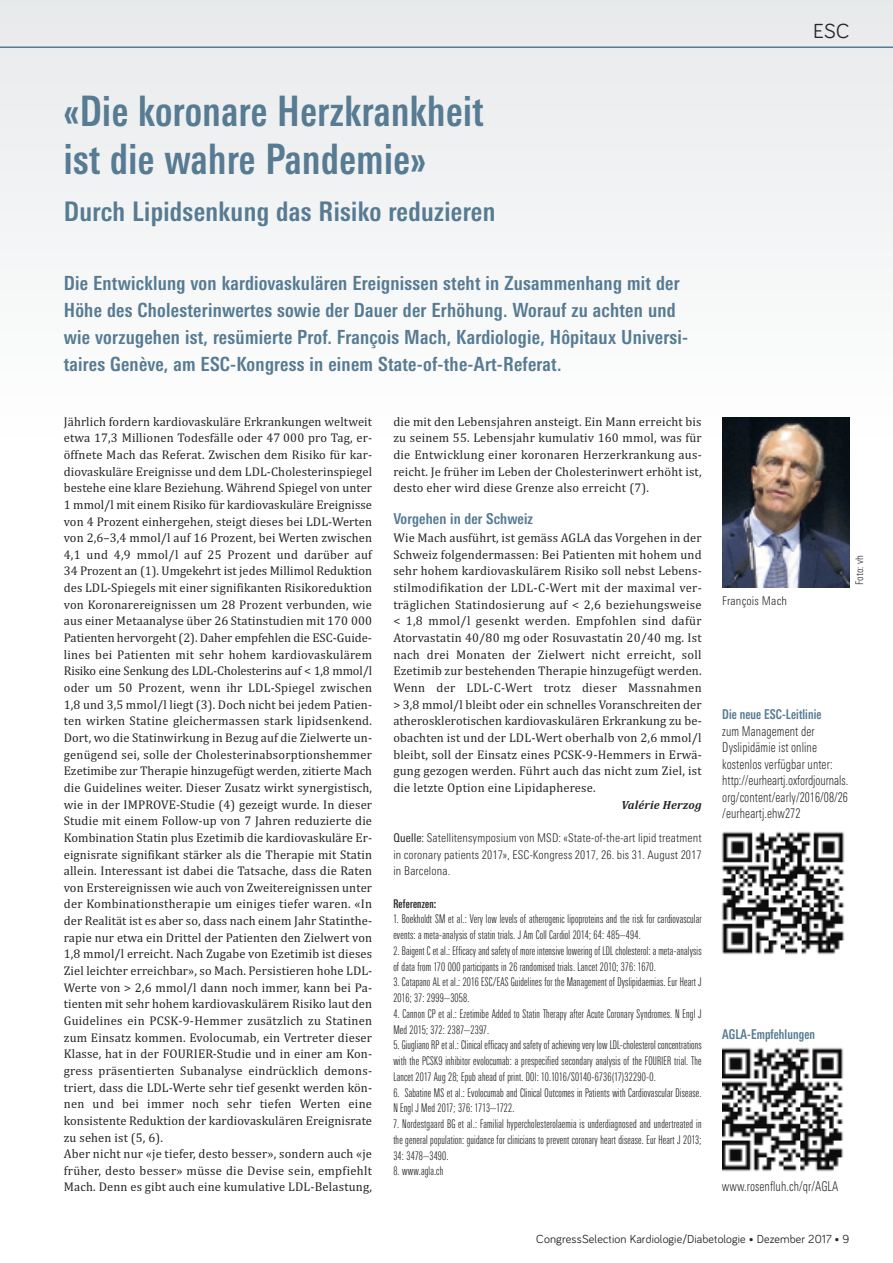
<style>
.page{position:relative;width:893px;height:1263px;background:#fff}
.page>*{position:absolute;margin:0;border:0;box-sizing:border-box;transform-origin:0 0}
.t1{font:700 condensed 42px/48px "Linotype Univers";letter-spacing:.015em;color:#567b92;scale:.9 1}
.t2{font:700 condensed 27px "Linotype Univers";letter-spacing:.015em;color:#567b92}
.t3{font:21px "Bariol";color:#272627}
.t4{font:700 condensed 19.5px/27px "Linotype Univers";letter-spacing:.015em;color:#567b92}
.t5{font:700 condensed 15px "Linotype Univers";letter-spacing:.01em;color:#567b92}
.t6{font:300 condensed 13.5px/16.5px "Linotype Univers";letter-spacing:.01em;color:#272627;scale:.85 1}
.t7{font:700 condensed 13.5px "Linotype Univers";letter-spacing:.01em;color:#567b92;scale:.85 1}
.t8{font:12.75px/16.6px "Cambria";letter-spacing:.01em;color:#272627;text-align:justify}
.t9{font:300 12px/15.8px "Linotype Univers Comp";letter-spacing:.015em;color:#272627}
.t10{font:300 condensed 12px/16.6px "Linotype Univers";letter-spacing:.015em;color:#272627;text-align:justify}
.t11{font:12px "Bariol";letter-spacing:.01em;color:#272627}
.t12{font:italic 700 12px "Cambria";letter-spacing:.015em;color:#272627}
.t13{font:500 12px "Linotype Univers Comp";letter-spacing:.02em;color:#272627}
.t14{font:300 condensed 10.5px "Linotype Univers";letter-spacing:.01em;color:#272627}
.s1{font-weight:400}
</style>
<div class="page">
<div style="left:0;top:0;width:893px;height:442px;background:#f3f4f5"></div>
<img style="left:722px;top:417px;width:128px;height:170px">
<hr style="left:0;top:46px;width:893px;height:2px;background:#567b92">
<img style="left:721px;top:831px;width:124px;height:124px">
<img style="left:722px;top:1047px;width:122px;height:125px">
<h3 class="t3" style="left:813px;top:24px;width:38px">ESC</h3>
<h1 class="t1" style="left:64px;top:91px;width:468px">«Die koronare Herzkrankheit ist die wahre Pandemie»</h1>
<h2 class="t2" style="left:64px;top:202px;width:433px">Durch Lipidsenkung das Risiko reduzieren</h2>
<p class="t4" style="left:64px;top:271px;width:626px">Die Entwicklung von kardiovaskulären Ereignissen steht in Zusammenhang mit der Höhe des Cholesterinwertes sowie der Dauer der Erhöhung. Worauf zu achten und wie vorzugehen ist, resümierte Prof. François Mach, Kardiologie, Hôpitaux Universi&shy;taires Genève, am ESC-Kongress in einem State-of-the-Art-Referat.</p>
<p class="t8" style="left:64px;top:413px;width:310px;text-align:left">Jährlich fordern kardiovaskuläre Erkrankungen weltweit etwa 17,3 Millionen Todesfälle oder 47 000 pro Tag, er&shy;öffnete Mach das Referat. Zwischen dem Risiko für kar&shy;diovaskuläre Ereignisse und dem LDL-Cholesterinspiegel bestehe eine klare Beziehung. Während Spiegel von unter 1 mmol/l mit einem Risiko für kardiovaskuläre Ereignisse von 4 Prozent einhergehen, steigt dieses bei LDL-Werten von 2,6–3,4 mmol/l auf 16 Prozent, bei Werten zwischen 4,1 und 4,9 mmol/l auf 25 Prozent und darüber auf 34 Prozent an (1). Umgekehrt ist jedes Millimol Reduktion des LDL-Spiegels mit einer signifikanten Risikoreduktion von Koronarereignissen um 28 Prozent verbunden, wie aus einer Metaanalyse über 26 Statinstudien mit 170 000<br>Patienten hervorgeht (2). Daher empfehlen die ESC-Guide&shy;lines bei Patienten mit sehr hohem kardiovaskulärem Risiko eine Senkung des LDL-Cholesterins auf &lt; 1,8 mmol/l oder um 50 Prozent, wenn ihr LDL-Spiegel zwischen 1,8 und 3,5 mmol/l liegt (3). Doch nicht bei jedem Patien&shy;ten wirken Statine gleichermassen stark lipidsenkend.<br>Dort, wo die Statinwirkung in Bezug auf die Zielwerte un&shy;genügend sei, solle der Cholesterinabsorptionshemmer Ezetimibe zur Therapie hinzugefügt werden, zitierte Mach die Guidelines weiter. Dieser Zusatz wirkt synergistisch, wie in der IMPROVE-Studie (4) gezeigt wurde. In dieser Studie mit einem Follow-up von 7 Jahren reduzierte die Kombination Statin plus Ezetimib die kardiovaskuläre Er&shy;eignisrate signifikant stärker als die Therapie mit Statin allein. Interessant ist dabei die Tatsache, dass die Raten von Erstereignissen wie auch von Zweitereignissen unter der Kombinationstherapie um einiges tiefer waren. «In der Realität ist es aber so, dass nach einem Jahr Statinthe&shy;rapie nur etwa ein Drittel der Patienten den Zielwert von 1,8 mmol/l erreicht. Nach Zugabe von Ezetimib ist dieses Ziel leichter erreichbar», so Mach. Persistieren hohe LDL-Werte von &gt; 2,6 mmol/l dann noch immer, kann bei Pa&shy;tienten mit sehr hohem kardiovaskulärem Risiko laut den Guidelines ein PCSK-9-Hemmer zusätzlich zu Statinen zum Einsatz kommen. Evolocumab, ein Vertreter dieser Klasse, hat in der FOURIER-Studie und in einer am Kon&shy;gress präsentierten Subanalyse eindrücklich demons&shy;triert, dass die LDL-Werte sehr tief gesenkt werden kön&shy;nen und bei immer noch sehr tiefen Werten eine konsistente Reduktion der kardiovaskulären Ereignisrate zu sehen ist (5, 6).<br>Aber nicht nur «je tiefer, desto besser», sondern auch «je früher, desto besser» müsse die Devise sein, empfiehlt Mach. Denn es gibt auch eine kumulative LDL-Belastung,</p>
<p class="t8" style="left:393px;top:413px;width:310px">die mit den Lebensjahren ansteigt. Ein Mann erreicht bis zu seinem 55. Lebensjahr kumulativ 160 mmol, was für die Entwicklung einer koronaren Herzerkrankung aus&shy;reicht. Je früher im Leben der Cholesterinwert erhöht ist, desto eher wird diese Grenze also erreicht (7).</p>
<p class="t5" style="left:393px;top:513px;width:141px">Vorgehen in der Schweiz</p>
<p class="t8" style="left:393px;top:529px;width:310px">Wie Mach ausführt, ist gemäss AGLA das Vorgehen in der Schweiz folgendermassen: Bei Patienten mit hohem und sehr hohem kardiovaskulärem Risiko soll nebst Lebens&shy;stilmodifikation der LDL-C-Wert mit der maximal ver&shy;träglichen Statindosierung auf &lt; 2,6 beziehungsweise &lt; 1,8 mmol/l gesenkt werden. Empfohlen sind dafür Atorvastatin 40/80 mg oder Rosuvastatin 20/40 mg. Ist nach drei Monaten der Zielwert nicht erreicht, soll Ezetimib zur bestehenden Therapie hinzugefügt werden.<br>Wenn der LDL-C-Wert trotz dieser Massnahmen &gt; 3,8 mmol/l bleibt oder ein schnelles Voranschreiten der atherosklerotischen kardiovaskulären Erkrankung zu be&shy;obachten ist und der LDL-Wert oberhalb von 2,6 mmol/l bleibt, soll der Einsatz eines PCSK-9-Hemmers in Erwä&shy;gung gezogen werden. Führt auch das nicht zum Ziel, ist die letzte Option eine Lipidapherese.</p>
<p class="t12" style="left:621px;top:797px;width:82px">Valérie Herzog</p>
<p class="t10" style="left:393px;top:830px;width:310px"><span class="s1">Quelle:</span> Satellitensymposium von MSD: «State-of-the-art lipid treatment in coronary patients 2017», ESC-Kongress 2017, 26. bis 31. August 2017 in Barcelona.</p>
<p class="t13" style="left:393px;top:899px;width:44px">Referenzen:</p>
<p class="t9" style="left:393px;top:912px;width:310px">1. Boekholdt SM et al.: Very low levels of atherogenic lipoproteins and the risk for cardiovascular events: a meta-analysis of statin trials. J Am Coll Cardiol 2014; 64: 485–494.</p>
<p class="t9" style="left:393px;top:944px;width:310px">2. Baigent C et al.: Efficacy and safety of more intensive lowering of LDL cholesterol: a meta-analysis of data from 170 000 participants in 26 randomised trials. Lancet 2010; 376: 1670.</p>
<p class="t9" style="left:393px;top:975px;width:310px">3. Catapano AL et al.: 2016 ESC/EAS Guidelines for the Management of Dyslipidaemias. Eur Heart J<br>2016; 37: 2999–3058.</p>
<p class="t9" style="left:393px;top:1007px;width:310px">4. Cannon CP et al.: Ezetimibe Added to Statin Therapy after Acute Coronary Syndromes. N Engl J<br>Med 2015; 372: 2387–2397.</p>
<p class="t9" style="left:393px;top:1038px;width:310px;text-align:justify">5. Giugliano RP et al.: Clinical efficacy and safety of achieving very low LDL-cholesterol concentrations with the PCSK9 inhibitor evolocumab: a prespecified secondary analysis of the FOURIER trial. The Lancet 2017 Aug 28; Epub ahead of print. DOI: 10.1016/S0140-6736(17)32290-0.</p>
<p class="t9" style="left:393px;top:1085px;width:310px">6. Sabatine MS et al.: Evolocumab and Clinical Outcomes in Patients with Cardiovascular Disease.<br>N Engl J Med 2017; 376: 1713–1722.</p>
<p class="t9" style="left:393px;top:1117px;width:310px;text-align:justify">7. Nordestgaard BG et al.: Familial hypercholesterolaemia is underdiagnosed and undertreated in the general population: guidance for clinicians to prevent coronary heart disease. Eur Heart J 2013; 34: 3478–3490.</p>
<p class="t9" style="left:393px;top:1164px;width:51px">8. www.agla.ch</p>
<p class="t10" style="left:722px;top:593px;width:66px">François Mach</p>
<p class="t14" style="left:856px;top:585px;width:32px;rotate:-90deg">Foto: vh</p>
<p class="t7" style="left:722px;top:710px;width:118px">Die neue ESC-Leitlinie</p>
<p class="t6" style="left:722px;top:724px;width:150px">zum Management der<br>Dyslipidämie ist online kostenlos verfügbar unter: http://eurheartj.oxfordjournals. org/content/early/2016/08/26 /eurheartj.ehw272</p>
<p class="t7" style="left:722px;top:1030px;width:111px">AGLA-Empfehlungen</p>
<p class="t6" style="left:722px;top:1180px;width:139px">www.rosenfluh.ch/qr/AGLA</p>
<p class="t11" style="left:536px;top:1234px;width:315px">CongressSelection Kardiologie/Diabetologie • Dezember 2017 • 9</p>
</div>
